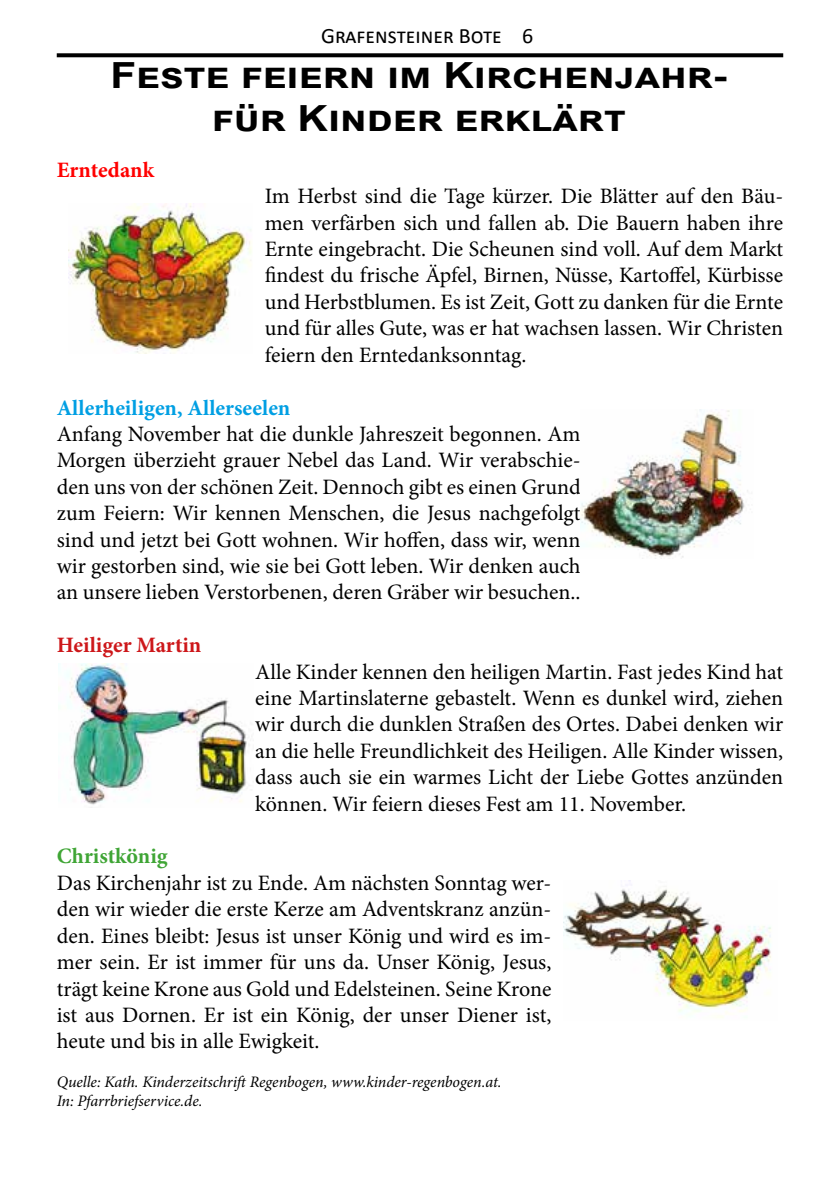
<style>
.page{position:relative;width:840px;height:1191px;background:#fff}
.page>*{position:absolute;margin:0;border:0;box-sizing:border-box;transform-origin:0 0}
.t1{font:700 36px/43.2px "Arial";color:#000;text-align:center;scale:1.17 1}
.t2{font:22px/26.4px "Minion Pro";color:#000;text-align:justify}
.t3{font:700 22px "Minion Pro";color:#009fe3}
.t4{font:22px "Calibri";color:#000}
.t5{font:700 22px "Minion Pro";color:#cd171a}
.t6{font:700 22px "Minion Pro";color:#3fa535}
.t7{font:700 22px "Minion Pro";letter-spacing:.005em;color:#f00}
.t8{font:italic 16px/19.2px "Minion Pro";letter-spacing:-.005em;color:#000}
</style>
<div class="page">
<svg style="left:57px;top:53px;width:725px;height:4px;background:#121212"></svg>
<img style="left:580px;top:409px;width:168px;height:149px">
<img style="left:563px;top:880px;width:208px;height:138px">
<img style="left:58px;top:663px;width:192px;height:142px">
<img style="left:68px;top:204px;width:184px;height:149px">
<p class="t4" style="left:321px;top:21px;width:213px">Grafensteiner Bote 6</p>
<h1 class="t1" style="left:110px;top:54px;width:528px">Feste feiern im Kirchenjahr&shy;für Kinder erklärt</h1>
<p class="t7" style="left:57px;top:154px;width:99px">Erntedank</p>
<p class="t2" style="left:264px;top:183px;width:519px">Im Herbst sind die Tage kürzer. Die Blätter auf den Bäu&shy;men verfärben sich und fallen ab. Die Bauern haben ihre Ernte eingebracht. Die Scheunen sind voll. Auf dem Markt findest du frische Äpfel, Birnen, Nüsse, Kartoffel, Kürbisse und Herbstblumen. Es ist Zeit, Gott zu danken für die Ernte und für alles Gute, was er hat wachsen lassen. Wir Christen feiern den Erntedanksonntag.</p>
<p class="t3" style="left:57px;top:392px;width:235px">Allerheiligen, Allerseelen</p>
<p class="t2" style="left:57px;top:421px;width:525px">Anfang November hat die dunkle Jahreszeit begonnen. Am Morgen überzieht grauer Nebel das Land. Wir verabschie&shy;den uns von der schönen Zeit. Dennoch gibt es einen Grund zum Feiern: Wir kennen Menschen, die Jesus nachgefolgt sind und jetzt bei Gott wohnen. Wir hoffen, dass wir, wenn wir gestorben sind, wie sie bei Gott leben. Wir denken auch an unsere lieben Verstorbenen, deren Gräber wir besuchen..</p>
<p class="t5" style="left:57px;top:629px;width:146px">Heiliger Martin</p>
<p class="t2" style="left:255px;top:658px;width:529px">Alle Kinder kennen den heiligen Martin. Fast jedes Kind hat eine Martinslaterne gebastelt. Wenn es dunkel wird, ziehen wir durch die dunklen Straßen des Ortes. Dabei denken wir an die helle Freundlichkeit des Heiligen. Alle Kinder wissen, dass auch sie ein warmes Licht der Liebe Gottes anzünden können. Wir feiern dieses Fest am 11. November.</p>
<p class="t6" style="left:57px;top:841px;width:112px">Christkönig</p>
<p class="t2" style="left:57px;top:869px;width:496px">Das Kirchenjahr ist zu Ende. Am nächsten Sonntag wer&shy;den wir wieder die erste Kerze am Adventskranz anzün&shy;den. Eines bleibt: Jesus ist unser König und wird es im&shy;mer sein. Er ist immer für uns da. Unser König, Jesus, trägt keine Krone aus Gold und Edelsteinen. Seine Krone ist aus Dornen. Er ist ein König, der unser Diener ist, heute und bis in alle Ewigkeit.</p>
<p class="t8" style="left:57px;top:1072px;width:446px">Quelle: Kath. Kinderzeitschrift Regenbogen, www.kinder-regenbogen.at.<br>In: Pfarrbriefservice.de.</p>
</div>
